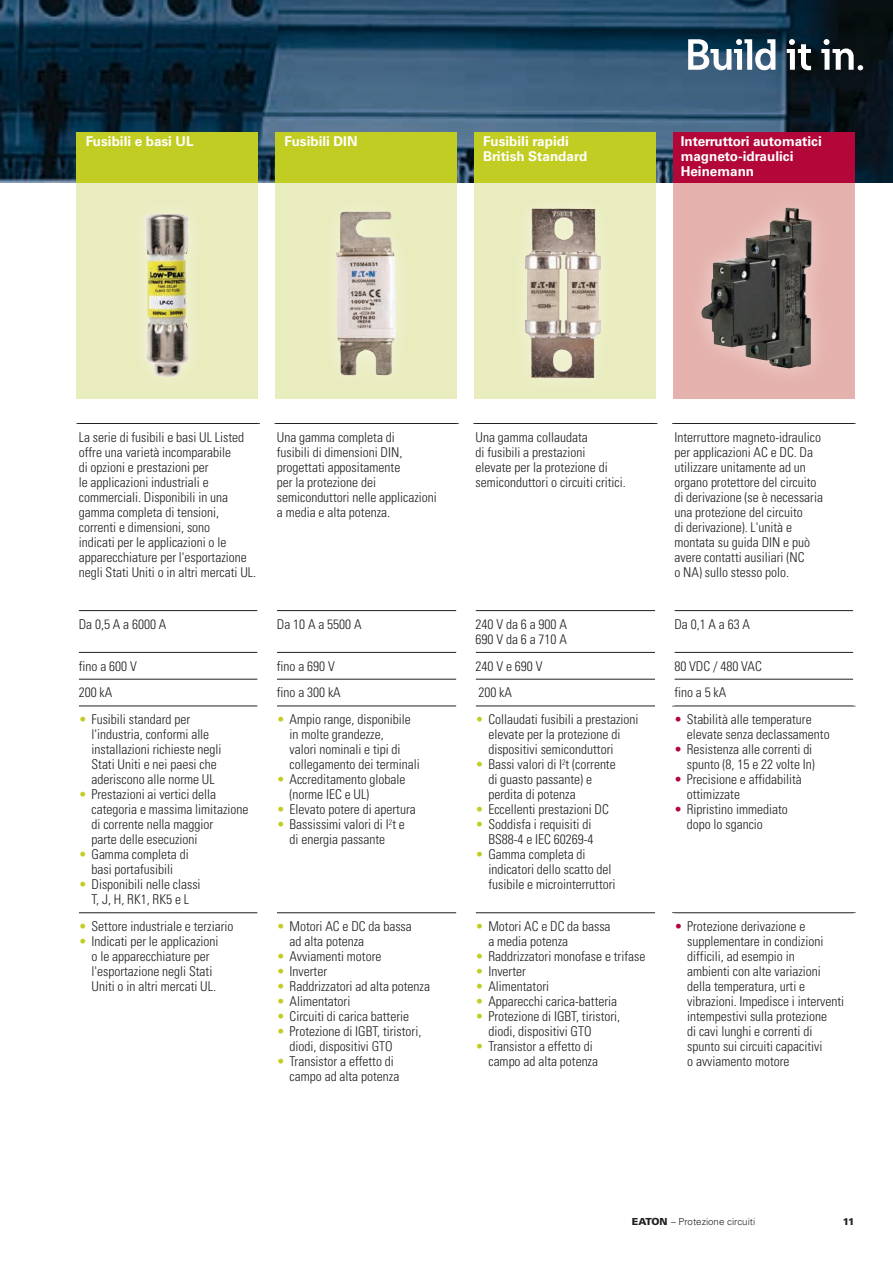
<style>
.page{position:relative;width:893px;height:1263px;background:#fff}
.page>*{position:absolute;margin:0;border:0;box-sizing:border-box;transform-origin:0 0}
.t1{font:300 condensed 13.5px/15px "Univers LT Std";color:#231f20}
.t2{font:700 13.5px/15px "Univers LT Std";color:#fff}
.t3{font:300 9.75px "Univers LT Std";color:#231f20}
.t4{font:900 9.75px "Univers LT Std";color:#231f20}
.s1{color:#c2cd23}
.s2{color:#b30739}
.s3{font-weight:900}
</style>
<div class="page">
<img style="left:0;top:0;width:893px;height:183px">
<svg style="left:688px;top:39px;width:87px;height:31px"></svg>
<svg style="left:787px;top:39px;width:24px;height:31px"></svg>
<svg style="left:821px;top:39px;width:42px;height:31px"></svg>
<div style="left:77px;top:145px;width:181px;height:254px;background:#e9ecbd"></div>
<div style="left:77px;top:132px;width:181px;height:51px;background:#c2cd23"></div>
<div style="left:275px;top:145px;width:182px;height:254px;background:#e9ecbd"></div>
<div style="left:275px;top:132px;width:182px;height:51px;background:#c2cd23"></div>
<div style="left:474px;top:145px;width:182px;height:254px;background:#e9ecbd"></div>
<div style="left:474px;top:132px;width:182px;height:51px;background:#c2cd23"></div>
<div style="left:673px;top:145px;width:182px;height:254px;background:#e5b1ac"></div>
<div style="left:673px;top:132px;width:182px;height:51px;background:#b30739"></div>
<div style="left:681px;top:187px;width:153px;height:202px;background:#fff;opacity:.45"></div>
<img style="left:701px;top:208px;width:86px;height:154px">
<img style="left:525px;top:209px;width:76px;height:170px">
<img style="left:336px;top:211px;width:60px;height:165px">
<div style="left:126px;top:194px;width:83px;height:203px;background:#fff;opacity:.45"></div>
<img style="left:145px;top:214px;width:29px;height:87px">
<hr style="left:79px;top:912px;width:179px;height:1px;background:#231f20">
<hr style="left:277px;top:912px;width:179px;height:1px;background:#231f20">
<hr style="left:476px;top:912px;width:179px;height:1px;background:#231f20">
<hr style="left:672px;top:706px;width:183px;height:1px;background:#231f20">
<hr style="left:672px;top:912px;width:183px;height:1px;background:#231f20">
<hr style="left:77px;top:423px;width:183px;height:1px;background:#231f20">
<hr style="left:275px;top:423px;width:184px;height:1px;background:#231f20">
<hr style="left:473px;top:423px;width:184px;height:1px;background:#231f20">
<hr style="left:672px;top:423px;width:183px;height:1px;background:#231f20">
<hr style="left:79px;top:610px;width:179px;height:1px;background:#231f20">
<hr style="left:277px;top:610px;width:179px;height:1px;background:#231f20">
<hr style="left:476px;top:610px;width:179px;height:1px;background:#231f20">
<hr style="left:674px;top:610px;width:179px;height:1px;background:#231f20">
<hr style="left:79px;top:652px;width:179px;height:1px;background:#231f20">
<hr style="left:277px;top:652px;width:179px;height:1px;background:#231f20">
<hr style="left:476px;top:652px;width:179px;height:1px;background:#231f20">
<hr style="left:674px;top:652px;width:179px;height:1px;background:#231f20">
<hr style="left:79px;top:679px;width:179px;height:1px;background:#231f20">
<hr style="left:277px;top:679px;width:179px;height:1px;background:#231f20">
<hr style="left:476px;top:679px;width:179px;height:1px;background:#231f20">
<hr style="left:674px;top:679px;width:179px;height:1px;background:#231f20">
<hr style="left:79px;top:706px;width:179px;height:1px;background:#231f20">
<hr style="left:277px;top:706px;width:179px;height:1px;background:#231f20">
<hr style="left:476px;top:706px;width:179px;height:1px;background:#231f20">
<p class="t2" style="left:86px;top:134px;width:109px">Fusibili e basi UL</p>
<p class="t2" style="left:284px;top:134px;width:75px">Fusibili DIN</p>
<p class="t2" style="left:483px;top:134px;width:106px">Fusibili rapidi<br>British Standard</p>
<p class="t2" style="left:681px;top:134px;width:143px">Interruttori automatici magneto-idraulici<br>Heinemann</p>
<p class="t1" style="left:79px;top:429px;width:179px">La serie di fusibili e basi UL Listed offre una varietà incomparabile<br>di opzioni e prestazioni per<br>le applicazioni industriali e commerciali. Disponibili in una gamma completa di tensioni, correnti e dimensioni, sono<br>indicati per le applicazioni o le apparecchiature per l'esportazione negli Stati Uniti o in altri mercati UL.</p>
<p class="t1" style="left:277px;top:429px;width:162px">Una gamma completa di<br>fusibili di dimensioni DIN, progettati appositamente<br>per la protezione dei semiconduttori nelle applicazioni a media e alta potenza.</p>
<p class="t1" style="left:476px;top:429px;width:152px">Una gamma collaudata<br>di fusibili a prestazioni<br>elevate per la protezione di semiconduttori o circuiti critici.</p>
<p class="t1" style="left:674px;top:429px;width:150px">Interruttore magneto-idraulico per applicazioni AC e DC. Da utilizzare unitamente ad un organo protettore del circuito di derivazione (se è necessaria una protezione del circuito<br>di derivazione). L'unità e montata su guida DIN e può avere contatti ausiliari (NC<br>o NA) sullo stesso polo.</p>
<p class="t1" style="left:79px;top:617px;width:89px">Da 0,5 A a 6000 A</p>
<p class="t1" style="left:277px;top:617px;width:86px">Da 10 A a 5500 A</p>
<p class="t1" style="left:476px;top:617px;width:93px">240 V da 6 a 900 A<br>690 V da 6 a 710 A</p>
<p class="t1" style="left:674px;top:617px;width:77px">Da 0,1 A a 63 A</p>
<p class="t1" style="left:79px;top:658px;width:60px">fino a 600 V</p>
<p class="t1" style="left:277px;top:658px;width:60px">fino a 690 V</p>
<p class="t1" style="left:476px;top:658px;width:68px">240 V e 690 V</p>
<p class="t1" style="left:674px;top:658px;width:89px">80 VDC / 480 VAC</p>
<p class="t1" style="left:79px;top:685px;width:35px">200 kA</p>
<p class="t1" style="left:277px;top:685px;width:66px">fino a 300 kA</p>
<p class="t1" style="left:478px;top:685px;width:35px">200 kA</p>
<p class="t1" style="left:674px;top:685px;width:54px">fino a 5 kA</p>
<p class="t1" style="left:91px;top:712px;width:132px;text-indent:-13px"><span class="s1">•</span> Fusibili standard per l'industria, conformi alle installazioni richieste negli<br>Stati Uniti e nei paesi che aderiscono alle norme UL</p>
<p class="t1" style="left:91px;top:787px;width:158px;text-indent:-13px"><span class="s1">•</span> Prestazioni ai vertici della categoria e massima limitazione di corrente nella maggior<br>parte delle esecuzioni</p>
<p class="t1" style="left:79px;top:847px;width:111px;text-align:center"><span class="s1">•</span> Gamma completa di basi portafusibili</p>
<p class="t1" style="left:79px;top:877px;width:123px;text-align:center"><span class="s1">•</span> Disponibili nelle classi<br>T, J, H, RK1, RK5 e L</p>
<p class="t1" style="left:687px;top:712px;width:144px;text-indent:-13px"><span class="s2">•</span> Stabilità alle temperature elevate senza declassamento</p>
<p class="t1" style="left:674px;top:742px;width:142px;text-align:right"><span class="s2">•</span> Resistenza alle correnti di spunto (8, 15 e 22 volte In)</p>
<p class="t1" style="left:687px;top:772px;width:117px;text-indent:-13px"><span class="s2">•</span> Precisione e affidabilità ottimizzate</p>
<p class="t1" style="left:687px;top:802px;width:103px;text-indent:-13px"><span class="s2">•</span> Ripristino immediato dopo lo sgancio</p>
<p class="t1" style="left:488px;top:712px;width:152px;text-indent:-13px"><span class="s1">•</span> Collaudati fusibili a prestazioni elevate per la protezione di dispositivi semiconduttori</p>
<p class="t1" style="left:488px;top:757px;width:129px;text-indent:-13px"><span class="s1">•</span> Bassi valori di I<sup>2</sup>t (corrente di guasto passante) e perdita di potenza</p>
<p class="t1" style="left:476px;top:802px;width:135px"><span class="s1">•</span> Eccellenti prestazioni DC</p>
<p class="t1" style="left:476px;top:817px;width:119px;text-align:right"><span class="s1">•</span> Soddisfa i requisiti di<br>BS88-4 e IEC 60269-4</p>
<p class="t1" style="left:488px;top:847px;width:129px;text-indent:-13px"><span class="s1">•</span> Gamma completa di indicatori dello scatto del fusibile e microinterruttori</p>
<p class="t1" style="left:290px;top:712px;width:132px;text-indent:-13px"><span class="s1">•</span> Ampio range, disponibile in molte grandezze,<br>valori nominali e tipi di collegamento dei terminali</p>
<p class="t1" style="left:290px;top:772px;width:118px;text-indent:-13px"><span class="s1">•</span> Accreditamento globale (norme IEC e UL)</p>
<p class="t1" style="left:277px;top:802px;width:140px"><span class="s1">•</span> Elevato potere di apertura</p>
<p class="t1" style="left:277px;top:817px;width:130px;text-align:center"><span class="s1">•</span> Bassissimi valori di I<sup>2</sup>t e di energia passante</p>
<p class="t1" style="left:79px;top:919px;width:156px"><span class="s1">•</span> Settore industriale e terziario</p>
<p class="t1" style="left:92px;top:934px;width:128px;text-indent:-13px"><span class="s1">•</span> Indicati per le applicazioni o le apparecchiature per l'esportazione negli Stati<br>Uniti o in altri mercati UL.</p>
<p class="t1" style="left:290px;top:919px;width:124px;text-indent:-13px"><span class="s1">•</span> Motori AC e DC da bassa ad alta potenza</p>
<p class="t1" style="left:277px;top:949px;width:106px"><span class="s1">•</span> Avviamenti motore</p>
<p class="t1" style="left:277px;top:964px;width:52px"><span class="s1">•</span> Inverter</p>
<p class="t1" style="left:277px;top:979px;width:155px"><span class="s1">•</span> Raddrizzatori ad alta potenza</p>
<p class="t1" style="left:277px;top:994px;width:75px"><span class="s1">•</span> Alimentatori</p>
<p class="t1" style="left:277px;top:1009px;width:134px"><span class="s1">•</span> Circuiti di carica batterie</p>
<p class="t1" style="left:290px;top:1024px;width:133px;text-indent:-13px"><span class="s1">•</span> Protezione di IGBT, tiristori, diodi, dispositivi GTO</p>
<p class="t1" style="left:290px;top:1054px;width:111px;text-indent:-13px"><span class="s1">•</span> Transistor a effetto di campo ad alta potenza</p>
<p class="t1" style="left:488px;top:919px;width:124px;text-indent:-13px"><span class="s1">•</span> Motori AC e DC da bassa a media potenza</p>
<p class="t1" style="left:476px;top:949px;width:171px"><span class="s1">•</span> Raddrizzatori monofase e trifase</p>
<p class="t1" style="left:476px;top:964px;width:52px"><span class="s1">•</span> Inverter</p>
<p class="t1" style="left:476px;top:979px;width:75px"><span class="s1">•</span> Alimentatori</p>
<p class="t1" style="left:476px;top:994px;width:143px"><span class="s1">•</span> Apparecchi carica-batteria</p>
<p class="t1" style="left:488px;top:1009px;width:133px;text-indent:-13px"><span class="s1">•</span> Protezione di IGBT, tiristori, diodi, dispositivi GTO</p>
<p class="t1" style="left:488px;top:1039px;width:111px;text-indent:-13px"><span class="s1">•</span> Transistor a effetto di campo ad alta potenza</p>
<p class="t1" style="left:687px;top:919px;width:158px;text-indent:-13px"><span class="s2">•</span> Protezione derivazione e supplementare in condizioni difficili, ad esempio in<br>ambienti con alte variazioni della temperatura, urti e vibrazioni. Impedisce i interventi intempestivi sulla protezione<br>di cavi lunghi e correnti di spunto sui circuiti capacitivi<br>o avviamento motore</p>
<p class="t3" style="left:632px;top:1215px;width:125px"><span class="s3">EATON</span> – Protezione circuiti</p>
<p class="t4" style="left:843px;top:1215px;width:13px">11</p>
</div>
